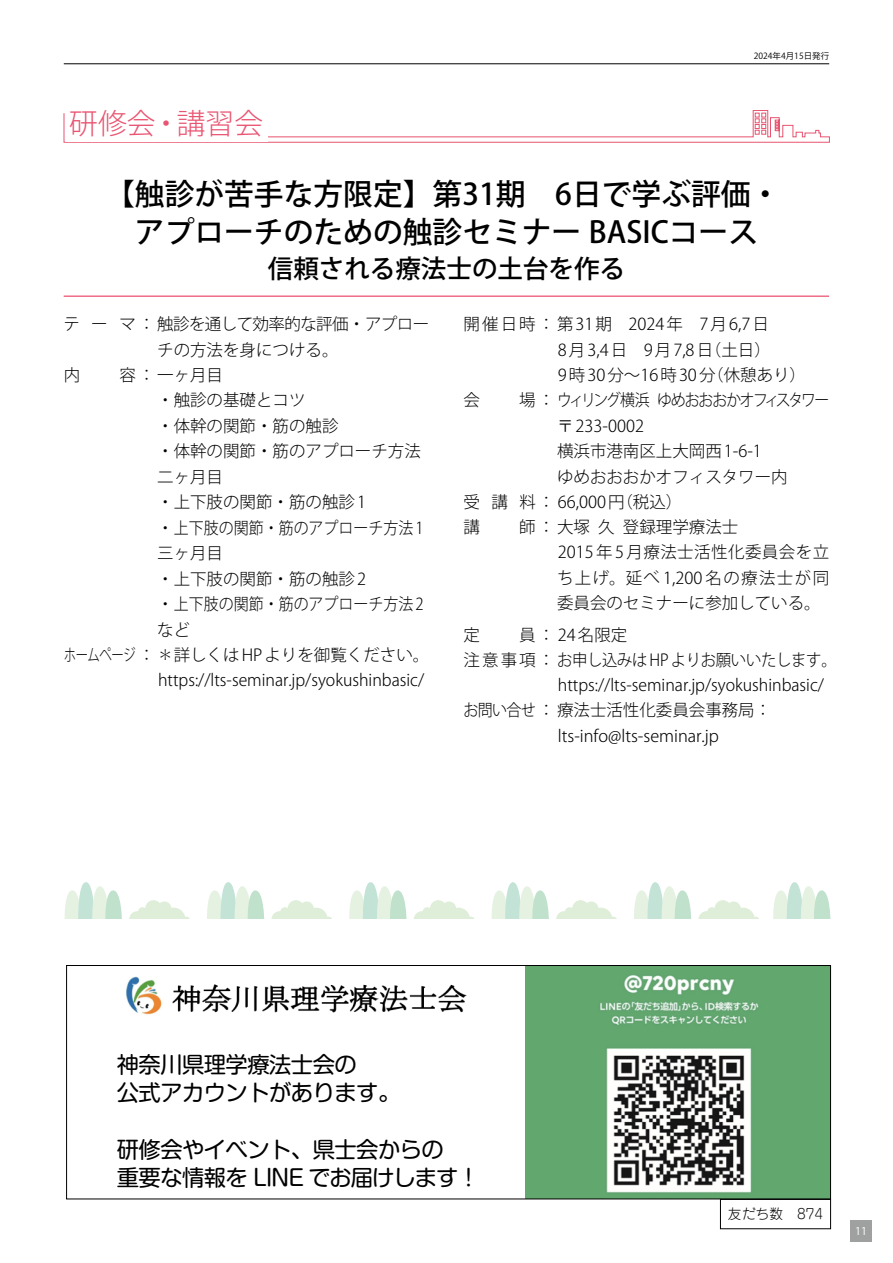
<style>
.page{position:relative;width:893px;height:1263px;background:#fff}
.page>*{position:absolute;margin:0;border:0;box-sizing:border-box;transform-origin:0 0}
.t1{font:500 29.7px/38.2px "Koz Go Pro";color:#000;text-align:center}
.t2{font:300 28.65px "Koz Go Pro";color:#e95471}
.t3{font:500 25.5px "Koz Go Pro";color:#000}
.t4{font:22.35px/28.2px "P Shin M Go Pr 6 N";letter-spacing:-.025em;color:#000}
.t5{font:300 16.5px/25.5px "Koz Go Pro";color:#000}
.t6{font:300 16.5px "Koz Go Pro";color:#000;scale:.75 1}
.t7{font:300 16.5px "Koz Go Pro";letter-spacing:-.02em;color:#000}
.t8{font:300 16.5px "Koz Go Pro";letter-spacing:.125em;color:#000}
.t9{font:300 16.5px "Koz Go Pro";letter-spacing:-.12em;color:#000}
.t10{font:300 16.5px "Koz Go Pro";letter-spacing:-.035em;color:#000}
.t11{font:300 16.5px "Koz Go Pro";color:#000;scale:.91 1}
.t12{font:300 13.8px "Jun 101 Pro";color:#000}
.t13{font:10.65px "Koz Go Pro";color:#fff}
.t14{font:8.55px "Koz Go Pro";color:#000}
</style>
<div class="page">
<div style="left:850px;top:1220px;width:22px;height:22px;background:#9fa0a0"></div>
<hr style="left:64px;top:64px;width:765px;height:1px;background:#000">
<svg style="left:64px;top:110px;width:766px;height:33px"></svg>
<div style="left:65px;top:105px;width:203px;height:37px;background:#fff"></div>
<svg style="left:64px;top:882px;width:58px;height:36px"></svg>
<svg style="left:129px;top:900px;width:60px;height:18px"></svg>
<svg style="left:207px;top:882px;width:57px;height:36px"></svg>
<svg style="left:271px;top:900px;width:60px;height:18px"></svg>
<svg style="left:349px;top:882px;width:57px;height:36px"></svg>
<svg style="left:414px;top:900px;width:60px;height:18px"></svg>
<svg style="left:491px;top:882px;width:58px;height:36px"></svg>
<svg style="left:556px;top:900px;width:60px;height:18px"></svg>
<svg style="left:634px;top:882px;width:57px;height:36px"></svg>
<svg style="left:698px;top:900px;width:60px;height:18px"></svg>
<svg style="left:773px;top:882px;width:57px;height:36px"></svg>
<hr style="left:64px;top:296px;width:765px;height:1px;background:#e95471">
<div style="left:525px;top:965px;width:305px;height:234px;background:#61a76e"></div>
<img style="left:126px;top:976px;width:341px;height:39px">
<img style="left:600px;top:975px;width:159px;height:218px">
<div style="left:66px;top:965px;width:765px;height:234px;border:1px solid #000"></div>
<div style="left:720px;top:1199px;width:111px;height:30px;border:1px solid #000"></div>
<h2 class="t2" style="left:69px;top:105px;width:195px">研修会・講習会</h2>
<p class="t14" style="left:754px;top:51px;width:77px">2024年4月15日発行</p>
<h1 class="t1" style="left:105px;top:176px;width:677px">【触診が苦手な方限定】第31期　6日で学ぶ評価・アプローチのための触診セミナー BASICコース</h1>
<h3 class="t3" style="left:268px;top:252px;width:359px">信頼される療法士の土台を作る</h3>
<p class="t10" style="left:63px;top:313px;width:367px">テ ー マ：触診を通して効率的な評価・アプロー</p>
<p class="t5" style="left:157px;top:337px;width:183px">チの方法を身につける。</p>
<p class="t5" style="left:64px;top:362px;width:18px">内</p>
<p class="t5" style="left:119px;top:362px;width:105px">容：一ヶ月目</p>
<p class="t5" style="left:157px;top:388px;width:150px">・触診の基礎とコツ</p>
<p class="t5" style="left:157px;top:413px;width:183px">・体幹の関節・筋の触診</p>
<p class="t5" style="left:157px;top:439px;width:265px">・体幹の関節・筋のアプローチ方法</p>
<p class="t5" style="left:157px;top:464px;width:67px">二ヶ月目</p>
<p class="t5" style="left:157px;top:490px;width:210px">・上下肢の関節・筋の触診 1</p>
<p class="t5" style="left:157px;top:515px;width:268px">・上下肢の関節・筋のアプローチ方法 1</p>
<p class="t5" style="left:157px;top:541px;width:67px">三ヶ月目</p>
<p class="t5" style="left:157px;top:566px;width:210px">・上下肢の関節・筋の触診 2</p>
<p class="t5" style="left:157px;top:592px;width:268px">・上下肢の関節・筋のアプローチ方法 2</p>
<p class="t5" style="left:157px;top:617px;width:34px">など</p>
<p class="t6" style="left:64px;top:644px;width:489px">ホームページ：＊詳しくは HP よりを御覧ください。</p>
<p class="t5" style="left:158px;top:668px;width:268px">https://lts-seminar.jp/syokushinbasic/</p>
<p class="t8" style="left:463px;top:313px;width:323px">開催日時：第31期　2024年　7月6,7日　</p>
<p class="t5" style="left:558px;top:337px;width:214px">8 月 3,4 日　9 月 7,8 日（土日）</p>
<p class="t5" style="left:558px;top:363px;width:250px">9 時 30 分〜16 時 30 分（休憩あり）</p>
<p class="t5" style="left:463px;top:388px;width:18px">会</p>
<p class="t9" style="left:519px;top:389px;width:311px">場：ウィリング横浜 ゆめおおおかオフィスタワー</p>
<p class="t5" style="left:557px;top:413px;width:88px">〒 233-0002</p>
<p class="t5" style="left:557px;top:439px;width:206px">横浜市港南区上大岡西 1-6-1</p>
<p class="t5" style="left:557px;top:464px;width:232px">ゆめおおおかオフィスタワー内</p>
<p class="t5" style="left:463px;top:489px;width:220px">受 講 料： 66,000 円（税込）</p>
<p class="t5" style="left:463px;top:514px;width:18px">講</p>
<p class="t5" style="left:557px;top:514px;width:274px;text-indent:-38px">師：大塚 久 登録理学療法士<br>2015 年 5 月療法士活性化委員会を立ち上げ。延べ1,200名の療法士が同委員会のセミナーに参加している。</p>
<p class="t5" style="left:463px;top:622px;width:18px">定</p>
<p class="t5" style="left:519px;top:622px;width:110px">員： 24名限定</p>
<p class="t7" style="left:463px;top:649px;width:375px">注意事項：お申し込みは HP よりお願いいたします。</p>
<p class="t5" style="left:558px;top:672px;width:268px">https://lts-seminar.jp/syokushinbasic/</p>
<p class="t11" style="left:463px;top:699px;width:340px">お問い合せ：療法士活性化委員会事務局：</p>
<p class="t5" style="left:558px;top:723px;width:163px">lts-info@lts-seminar.jp</p>
<h3 class="t4" style="left:117px;top:1049px;width:285px">神奈川県理学療法士会の<br>公式アカウントがあります。</h3>
<h3 class="t4" style="left:117px;top:1134px;width:365px">研修会やイベント、県士会からの<br>重要な情報を LINE でお届けします！</h3>
<p class="t12" style="left:728px;top:1203px;width:97px">友だち数　874</p>
<p class="t13" style="left:855px;top:1224px;width:13px">11</p>
</div>
